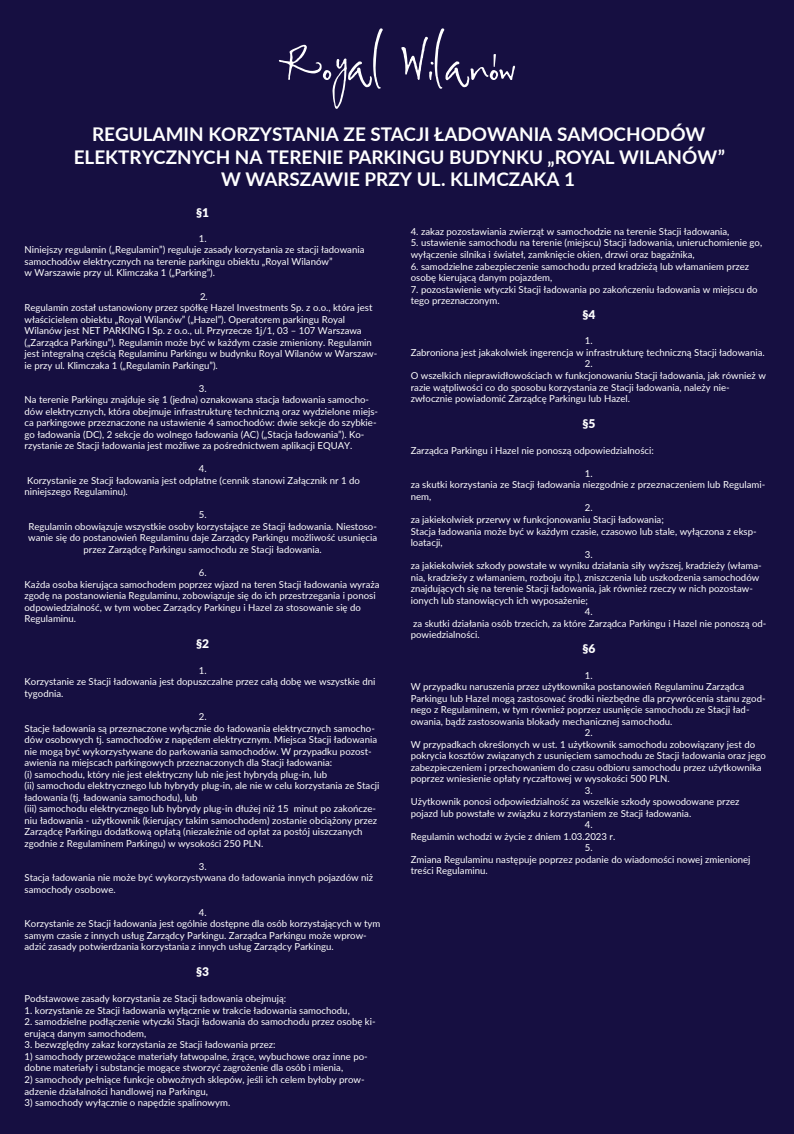
<style>
.page{position:relative;width:794px;height:1134px;background:#160f41}
.page>*{position:absolute;margin:0;border:0;box-sizing:border-box;transform-origin:0 0}
.t1{font:700 18.88px/22.7px "Lato";color:#fff;text-align:center}
.t2{font:900 12px "Lato";color:#fff}
.t3{font:9.6px/11.5px "Lato";color:#fff}
</style>
<div class="page">
<svg style="left:279px;top:28px;width:104px;height:81px"></svg>
<svg style="left:401px;top:28px;width:114px;height:61px"></svg>
<h1 class="t1" style="left:74px;top:122px;width:653px">REGULAMIN KORZYSTANIA ZE STACJI ŁADOWANIA SAMOCHODÓW<br>ELEKTRYCZNYCH NA TERENIE PARKINGU BUDYNKU „ROYAL WILANÓW”<br>W WARSZAWIE PRZY UL. KLIMCZAKA 1</h1>
<p class="t2" style="left:196px;top:203px;width:15px">§1</p>
<p class="t3" style="left:25px;top:232px;width:341px;text-indent:174px">1.<br>Niniejszy regulamin („Regulamin”) reguluje zasady korzystania ze stacji ładowania samochodów elektrycznych na terenie parkingu obiektu „Royal Wilanów”<br>w Warszawie przy ul. Klimczaka 1 („Parking”).</p>
<p class="t3" style="left:25px;top:290px;width:354px;text-indent:175px">2.<br>Regulamin został ustanowiony przez spółkę Hazel Investments Sp. z o.o., która jest właścicielem obiektu „Royal Wilanów” („Hazel”). Operatorem parkingu Royal Wilanów jest NET PARKING I Sp. z o.o., ul. Przyrzecze 1j/1, 03 – 107 Warszawa („Zarządca Parkingu”). Regulamin może być w każdym czasie zmieniony. Regulamin jest integralną częścią Regulaminu Parkingu w budynku Royal Wilanów w Warszaw&shy;ie przy ul. Klimczaka 1 („Regulamin Parkingu”).</p>
<p class="t3" style="left:25px;top:382px;width:355px;text-indent:174px">3.<br>Na terenie Parkingu znajduje się 1 (jedna) oznakowana stacja ładowania samocho&shy;dów elektrycznych, która obejmuje infrastrukturę techniczną oraz wydzielone miejs&shy;ca parkingowe przeznaczone na ustawienie 4 samochodów: dwie sekcje do szybkie&shy;go ładowania (DC), 2 sekcje do wolnego ładowania (AC) („Stacja ładowania”). Ko&shy;rzystanie ze Stacji ładowania jest możliwe za pośrednictwem aplikacji EQUAY.</p>
<p class="t3" style="left:25px;top:463px;width:337px;text-indent:174px">4.<br>Korzystanie ze Stacji ładowania jest odpłatne (cennik stanowi Załącznik nr 1 do niniejszego Regulaminu).</p>
<p class="t3" style="left:28px;top:509px;width:350px;text-align:center">5.<br>Regulamin obowiązuje wszystkie osoby korzystające ze Stacji ładowania. Niestoso&shy;wanie się do postanowień Regulaminu daje Zarządcy Parkingu możliwość usunięcia przez Zarządcę Parkingu samochodu ze Stacji ładowania.</p>
<p class="t3" style="left:25px;top:566px;width:356px;text-indent:174px">6.<br>Każda osoba kierująca samochodem poprzez wjazd na teren Stacji ładowania wyraża zgodę na postanowienia Regulaminu, zobowiązuje się do ich przestrzegania i ponosi odpowiedzialność, w tym wobec Zarządcy Parkingu i Hazel za stosowanie się do Regulaminu.</p>
<p class="t2" style="left:196px;top:635px;width:15px">§2</p>
<p class="t3" style="left:25px;top:664px;width:352px;text-indent:174px">1.<br>Korzystanie ze Stacji ładowania jest dopuszczalne przez całą dobę we wszystkie dni tygodnia.</p>
<p class="t3" style="left:25px;top:710px;width:356px;text-indent:174px">2.<br>Stacje ładowania są przeznaczone wyłącznie do ładowania elektrycznych samocho&shy;dów osobowych tj. samochodów z napędem elektrycznym. Miejsca Stacji ładowania nie mogą być wykorzystywane do parkowania samochodów. W przypadku pozost&shy;awienia na miejscach parkingowych przeznaczonych dla Stacji ładowania:<br>(i) samochodu, który nie jest elektryczny lub nie jest hybrydą plug-in, lub<br>(ii) samochodu elektrycznego lub hybrydy plug-in, ale nie w celu korzystania ze Stacji ładowania (tj. ładowania samochodu), lub<br>(iii) samochodu elektrycznego lub hybrydy plug-in dłużej niż 15 minut po zakończe&shy;niu ładowania - użytkownik (kierujący takim samochodem) zostanie obciążony przez Zarządcę Parkingu dodatkową opłatą (niezależnie od opłat za postój uiszczanych zgodnie z Regulaminem Parkingu) w wysokości 250 PLN.</p>
<p class="t3" style="left:25px;top:860px;width:350px;text-indent:174px">3.<br>Stacja ładowania nie może być wykorzystywana do ładowania innych pojazdów niż samochody osobowe.</p>
<p class="t3" style="left:25px;top:906px;width:357px;text-indent:174px">4.<br>Korzystanie ze Stacji ładowania jest ogólnie dostępne dla osób korzystających w tym samym czasie z innych usług Zarządcy Parkingu. Zarządca Parkingu może wprow&shy;adzić zasady potwierdzania korzystania z innych usług Zarządcy Parkingu.</p>
<p class="t2" style="left:196px;top:963px;width:15px">§3</p>
<p class="t3" style="left:25px;top:993px;width:263px">Podstawowe zasady korzystania ze Stacji ładowania obejmują:</p>
<p class="t3" style="left:25px;top:1004px;width:327px">1. korzystanie ze Stacji ładowania wyłącznie w trakcie ładowania samochodu,</p>
<p class="t3" style="left:25px;top:1016px;width:353px">2. samodzielne podłączenie wtyczki Stacji ładowania do samochodu przez osobę ki&shy;erującą danym samochodem,</p>
<p class="t3" style="left:25px;top:1039px;width:253px">3. bezwzględny zakaz korzystania ze Stacji ładowania przez:</p>
<p class="t3" style="left:25px;top:1050px;width:345px">1) samochody przewożące materiały łatwopalne, żrące, wybuchowe oraz inne po&shy;dobne materiały i substancje mogące stworzyć zagrożenie dla osób i mienia,</p>
<p class="t3" style="left:25px;top:1073px;width:341px">2) samochody pełniące funkcje obwoźnych sklepów, jeśli ich celem byłoby prow&shy;adzenie działalności handlowej na Parkingu,</p>
<p class="t3" style="left:25px;top:1096px;width:207px">3) samochody wyłącznie o napędzie spalinowym.</p>
<p class="t3" style="left:411px;top:225px;width:320px">4. zakaz pozostawiania zwierząt w samochodzie na terenie Stacji ładowania,</p>
<p class="t3" style="left:411px;top:237px;width:353px">5. ustawienie samochodu na terenie (miejscu) Stacji ładowania, unieruchomienie go, wyłączenie silnika i świateł, zamknięcie okien, drzwi oraz bagażnika,</p>
<p class="t3" style="left:411px;top:260px;width:340px">6. samodzielne zabezpieczenie samochodu przed kradzieżą lub włamaniem przez osobę kierującą danym pojazdem,</p>
<p class="t3" style="left:411px;top:283px;width:348px">7. pozostawienie wtyczki Stacji ładowania po zakończeniu ładowania w miejscu do tego przeznaczonym.</p>
<p class="t2" style="left:582px;top:305px;width:15px">§4</p>
<p class="t3" style="left:585px;top:335px;width:9px">1.</p>
<p class="t3" style="left:411px;top:346px;width:355px">Zabroniona jest jakakolwiek ingerencja w infrastrukturę techniczną Stacji ładowania.</p>
<p class="t3" style="left:585px;top:358px;width:9px">2.</p>
<p class="t3" style="left:411px;top:369px;width:357px">O wszelkich nieprawidłowościach w funkcjonowaniu Stacji ładowania, jak również w</p>
<p class="t3" style="left:411px;top:381px;width:320px">razie wątpliwości co do sposobu korzystania ze Stacji ładowania, należy nie-</p>
<p class="t3" style="left:411px;top:392px;width:221px">zwłocznie powiadomić Zarządcę Parkingu lub Hazel.</p>
<p class="t2" style="left:582px;top:415px;width:15px">§5</p>
<p class="t3" style="left:411px;top:444px;width:245px">Zarządca Parkingu i Hazel nie ponoszą odpowiedzialności:</p>
<p class="t3" style="left:585px;top:467px;width:9px">1.</p>
<p class="t3" style="left:411px;top:479px;width:356px">za skutki korzystania ze Stacji ładowania niezgodnie z przeznaczeniem lub Regulami-</p>
<p class="t3" style="left:411px;top:490px;width:22px">nem,</p>
<p class="t3" style="left:585px;top:502px;width:9px">2.</p>
<p class="t3" style="left:411px;top:513px;width:255px">za jakiekolwiek przerwy w funkcjonowaniu Stacji ładowania;</p>
<p class="t3" style="left:411px;top:525px;width:347px">Stacja ładowania może być w każdym czasie, czasowo lub stale, wyłączona z eksp-</p>
<p class="t3" style="left:411px;top:536px;width:34px">loatacji,</p>
<p class="t3" style="left:585px;top:548px;width:9px">3.</p>
<p class="t3" style="left:411px;top:559px;width:352px">za jakiekolwiek szkody powstałe w wyniku działania siły wyższej, kradzieży (włama-</p>
<p class="t3" style="left:411px;top:571px;width:350px">nia, kradzieży z włamaniem, rozboju itp.), zniszczenia lub uszkodzenia samochodów</p>
<p class="t3" style="left:411px;top:582px;width:344px">znajdujących się na terenie Stacji ładowania, jak również rzeczy w nich pozostaw-</p>
<p class="t3" style="left:411px;top:594px;width:179px">ionych lub stanowiących ich wyposażenie;</p>
<p class="t3" style="left:585px;top:605px;width:9px">4.</p>
<p class="t3" style="left:413px;top:617px;width:355px">za skutki działania osób trzecich, za które Zarządca Parkingu i Hazel nie ponoszą od-</p>
<p class="t3" style="left:411px;top:628px;width:70px">powiedzialności.</p>
<p class="t2" style="left:582px;top:639px;width:15px">§6</p>
<p class="t3" style="left:585px;top:669px;width:9px">1.</p>
<p class="t3" style="left:411px;top:680px;width:335px">W przypadku naruszenia przez użytkownika postanowień Regulaminu Zarządca</p>
<p class="t3" style="left:411px;top:692px;width:356px">Parkingu lub Hazel mogą zastosować środki niezbędne dla przywrócenia stanu zgod-</p>
<p class="t3" style="left:411px;top:703px;width:340px">nego z Regulaminem, w tym również poprzez usunięcie samochodu ze Stacji ład-</p>
<p class="t3" style="left:411px;top:715px;width:263px">owania, bądź zastosowania blokady mechanicznej samochodu.</p>
<p class="t3" style="left:585px;top:726px;width:9px">2.</p>
<p class="t3" style="left:411px;top:738px;width:346px">W przypadkach określonych w ust. 1 użytkownik samochodu zobowiązany jest do</p>
<p class="t3" style="left:411px;top:749px;width:357px">pokrycia kosztów związanych z usunięciem samochodu ze Stacji ładowania oraz jego</p>
<p class="t3" style="left:411px;top:761px;width:352px">zabezpieczeniem i przechowaniem do czasu odbioru samochodu przez użytkownika</p>
<p class="t3" style="left:411px;top:772px;width:260px">poprzez wniesienie opłaty ryczałtowej w wysokości 500 PLN.</p>
<p class="t3" style="left:585px;top:784px;width:9px">3.</p>
<p class="t3" style="left:411px;top:796px;width:330px">Użytkownik ponosi odpowiedzialność za wszelkie szkody spowodowane przez</p>
<p class="t3" style="left:411px;top:807px;width:282px">pojazd lub powstałe w związku z korzystaniem ze Stacji ładowania.</p>
<p class="t3" style="left:585px;top:819px;width:9px">4.</p>
<p class="t3" style="left:411px;top:830px;width:206px">Regulamin wchodzi w życie z dniem 1.03.2023 r.</p>
<p class="t3" style="left:585px;top:842px;width:9px">5.</p>
<p class="t3" style="left:411px;top:853px;width:341px">Zmiana Regulaminu następuje poprzez podanie do wiadomości nowej zmienionej</p>
<p class="t3" style="left:411px;top:865px;width:79px">treści Regulaminu.</p>
</div>
